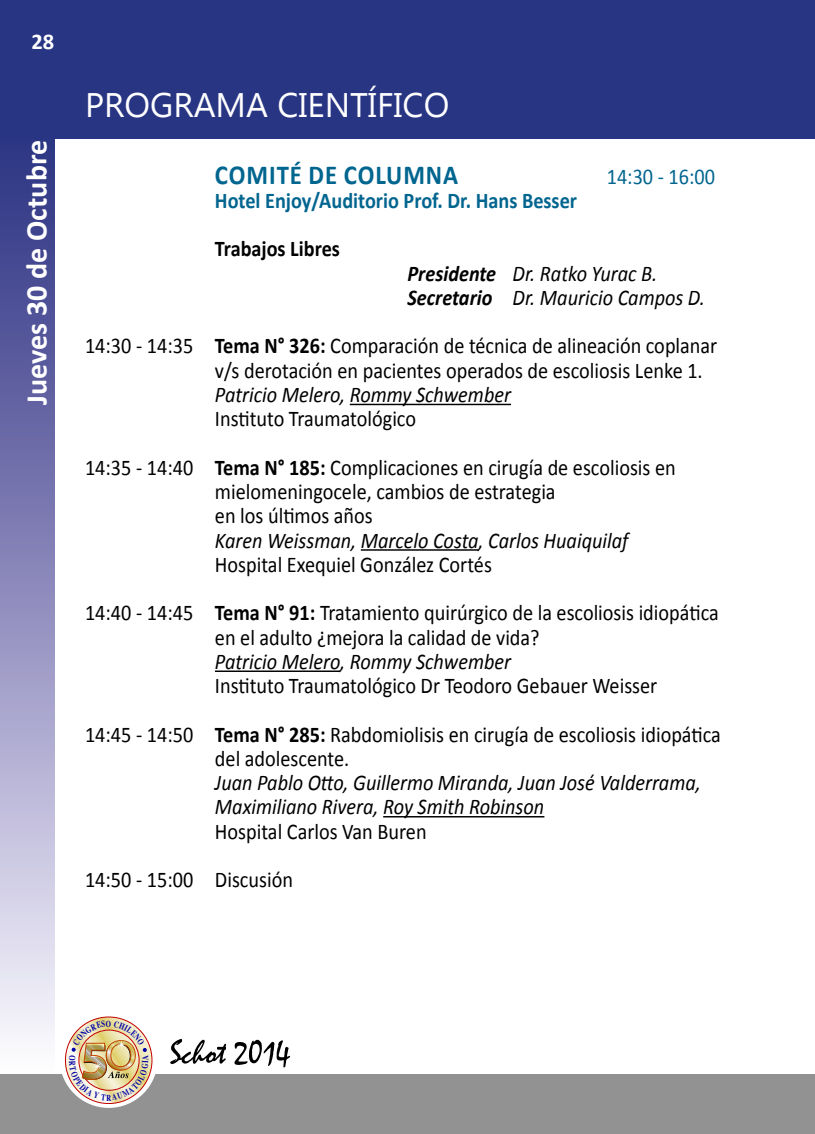
<style>
.page{position:relative;width:815px;height:1134px;background:#fff}
.page>*{position:absolute;margin:0;border:0;box-sizing:border-box;transform-origin:0 0}
.t1{font:34px "Microsoft Tai Le";color:#fff}
.t2{font:700 30px "Calibri";color:#fff}
.t3{font:700 27.5px "Calibri";color:#00658f;scale:.9 1}
.t4{font:22.5px/48.5px "Calibri";color:#000;scale:.9 1}
.t5{font:italic 22.5px/24.2px "Calibri";color:#000;scale:.9 1}
.t6{font:700 22.5px "Calibri";color:#00658f;scale:.9 1}
.t7{font:700 22.5px "Calibri";color:#000;scale:.9 1}
.t8{font:22.5px "Calibri";color:#00658f;scale:.9 1}
.t9{font:700 22.5px "Calibri";color:#fff}
.s1{font-weight:700}
</style>
<div class="page">
<div style="left:0;top:130px;width:54px;height:949px;background:linear-gradient(to bottom,#272a7f,#fef9ff)"></div>
<div style="left:0;top:0;width:815px;height:138px;background:#273583"></div>
<div style="left:0;top:1074px;width:815px;height:60px;background:#929292"></div>
<div style="left:60px;top:1010px;width:98px;height:98px;background:#fff;border-radius:50%"></div>
<svg style="left:170px;top:1039px;width:120px;height:28px"></svg>
<hr style="left:350px;top:404px;width:161px;height:1px;background:#000">
<hr style="left:361px;top:549px;width:118px;height:2px;background:#000">
<hr style="left:215px;top:670px;width:125px;height:2px;background:#000">
<hr style="left:383px;top:816px;width:161px;height:1px;background:#000">
<img style="left:65px;top:1017px;width:87px;height:86px">
<p class="t9" style="left:31px;top:28px;width:24px">28</p>
<h2 class="t2" style="left:17px;top:405px;width:266px;rotate:-90deg">Jueves 30 de Octubre</h2>
<h1 class="t1" style="left:85px;top:85px;width:366px">PROGRAMA CIENTÍFICO</h1>
<p class="t3" style="left:215px;top:157px;width:33px">Comit</p>
<p class="t3" style="left:290px;top:157px;width:95px">é de Colum</p>
<p class="t3" style="left:426px;top:157px;width:34px">na</p>
<p class="t8" style="left:607px;top:162px;width:122px">14:30 - 16:00</p>
<p class="t6" style="left:215px;top:186px;width:404px">Hotel Enjoy/Auditorio Prof. Dr. Hans Besser</p>
<p class="t7" style="left:215px;top:235px;width:140px">Trabajos Libres</p>
<p class="t5" style="left:408px;top:260px;width:332px"><span class="s1">Presidente</span> Dr. Ratko Yurac B.<br><span class="s1">Secretario</span> Dr. Mauricio Campos D.</p>
<p class="t4" style="left:215px;top:334px;width:560px;line-height:24.2px;text-indent:-130px">14:30 - 14:35 <span class="s1">Tema N° 326:</span> Comparación de técnica de alineación coplanar v/s derotación en pacientes operados de escoliosis Lenke 1.</p>
<p class="t5" style="left:215px;top:381px;width:330px">Patricio Melero, Rommy Schwember</p>
<p class="t4" style="left:85px;top:395px;width:658px;text-indent:130px">Instituto Traumatológico<br>14:35 - 14:40 <span class="s1">Tema N° 185:</span> Complicaciones en cirugía de escoliosis en</p>
<p class="t4" style="left:215px;top:479px;width:380px;line-height:24.2px">mielomeningocele, cambios de estrategia en los últimos años</p>
<p class="t5" style="left:215px;top:527px;width:461px">Karen Weissman, Marcelo Costa, Carlos Huaiquilaf</p>
<p class="t4" style="left:85px;top:540px;width:706px;text-indent:130px">Hospital Exequiel González Cortés<br>14:40 - 14:45 <span class="s1">Tema N° 91:</span> Tratamiento quirúrgico de la escoliosis idiopática</p>
<p class="t4" style="left:215px;top:613px;width:362px">en el adulto ¿mejora la calidad de vida?</p>
<p class="t5" style="left:215px;top:648px;width:330px">Patricio Melero, Rommy Schwember</p>
<p class="t4" style="left:85px;top:661px;width:708px;text-indent:130px">Instituto Traumatológico Dr Teodoro Gebauer Weisser<br>14:45 - 14:50 <span class="s1">Tema N° 285:</span> Rabdomiolisis en cirugía de escoliosis idiopática</p>
<p class="t4" style="left:215px;top:734px;width:151px">del adolescente.</p>
<p class="t5" style="left:215px;top:770px;width:541px">Juan Pablo Otto, Guillermo Miranda, Juan José Valderrama,<br>Maximiliano Rivera, Roy Smith Robinson</p>
<p class="t4" style="left:85px;top:807px;width:381px;text-indent:130px">Hospital Carlos Van Buren<br>14:50 - 15:00 Discusión</p>
</div>
